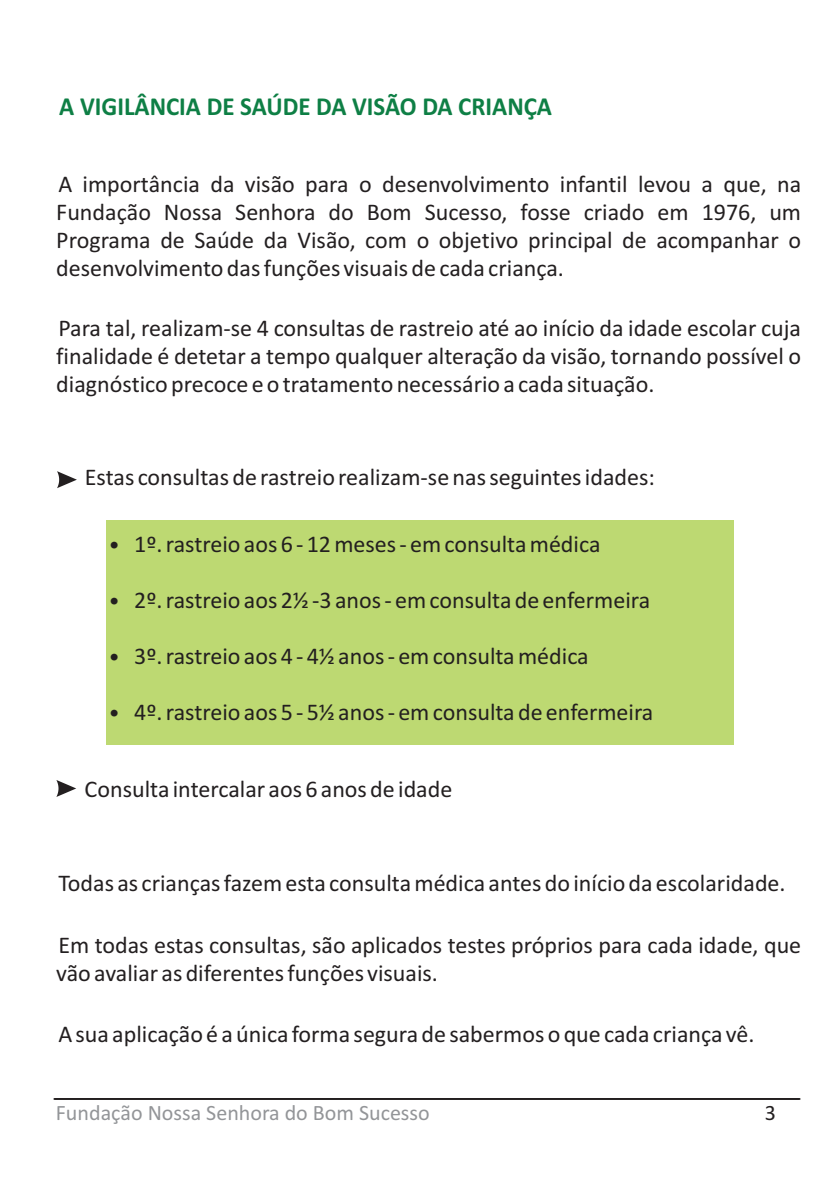
<style>
.page{position:relative;width:840px;height:1191px;background:#fff}
.page>*{position:absolute;margin:0;border:0;box-sizing:border-box;transform-origin:0 0}
.t1{font:700 26px "Calibri";color:#0e7f45;scale:.96 1}
.t2{font:24px/28px "Calibri";color:#231f20;text-align:justify}
.t3{font:22px "Calibri";color:#939598}
.t4{font:22px "Calibri";color:#231f20}
.s1{font-size:22px}
</style>
<div class="page">
<div style="left:106px;top:520px;width:627px;height:224px;background:#bdd972"></div>
<hr style="left:54px;top:1098px;width:745px;height:1px;background:#231f20">
<svg style="left:57px;top:471px;width:20px;height:17px"></svg>
<svg style="left:56px;top:780px;width:20px;height:17px"></svg>
<p class="t1" style="left:59px;top:95px;width:514px">A VIGILÂNCIA DE SAÚDE DA VISÃO DA CRIANÇA</p>
<p class="t2" style="left:56px;top:172px;width:746px">A importância da visão para o desenvolvimento infantil levou a que, na Fundação Nossa Senhora do Bom Sucesso, fosse criado em 1976, um Programa de Saúde da Visão, com o objetivo principal de acompanhar o desenvolvimento das funções visuais de cada criança.</p>
<p class="t2" style="left:56px;top:316px;width:746px">Para tal, realizam-se 4 consultas de rastreio até ao início da idade escolar cuja finalidade é detetar a tempo qualquer alteração da visão, tornando possível o diagnóstico precoce e o tratamento necessário a cada situação.</p>
<p class="t2" style="left:85px;top:465px;width:571px">Estas consultas de rastreio realizam-se nas seguintes idades:</p>
<p class="t2" style="left:109px;top:532px;width:493px"><span class="s1">•</span> 1º. rastreio aos 6 - 12 meses - em consulta médica</p>
<p class="t2" style="left:109px;top:588px;width:542px"><span class="s1">•</span> 2º. rastreio aos 2½ -3 anos - em consulta de enfermeira</p>
<p class="t2" style="left:109px;top:644px;width:481px"><span class="s1">•</span> 3º. rastreio aos 4 - 4½ anos - em consulta médica</p>
<p class="t2" style="left:109px;top:699px;width:546px"><span class="s1">•</span> 4º. rastreio aos 5 - 5½ anos - em consulta de enfermeira</p>
<p class="t2" style="left:85px;top:777px;width:369px">Consulta intercalar aos 6 anos de idade</p>
<p class="t2" style="left:58px;top:870px;width:728px">Todas as crianças fazem esta consulta médica antes do início da escolaridade.</p>
<p class="t2" style="left:56px;top:932px;width:746px">Em todas estas consultas, são aplicados testes próprios para cada idade, que vão avaliar as diferentes funções visuais.</p>
<p class="t2" style="left:58px;top:1022px;width:697px">A sua aplicação é a única forma segura de sabermos o que cada criança vê.</p>
<p class="t3" style="left:56px;top:1103px;width:375px">Fundação Nossa Senhora do Bom Sucesso</p>
<p class="t4" style="left:764px;top:1103px;width:13px">3</p>
</div>
